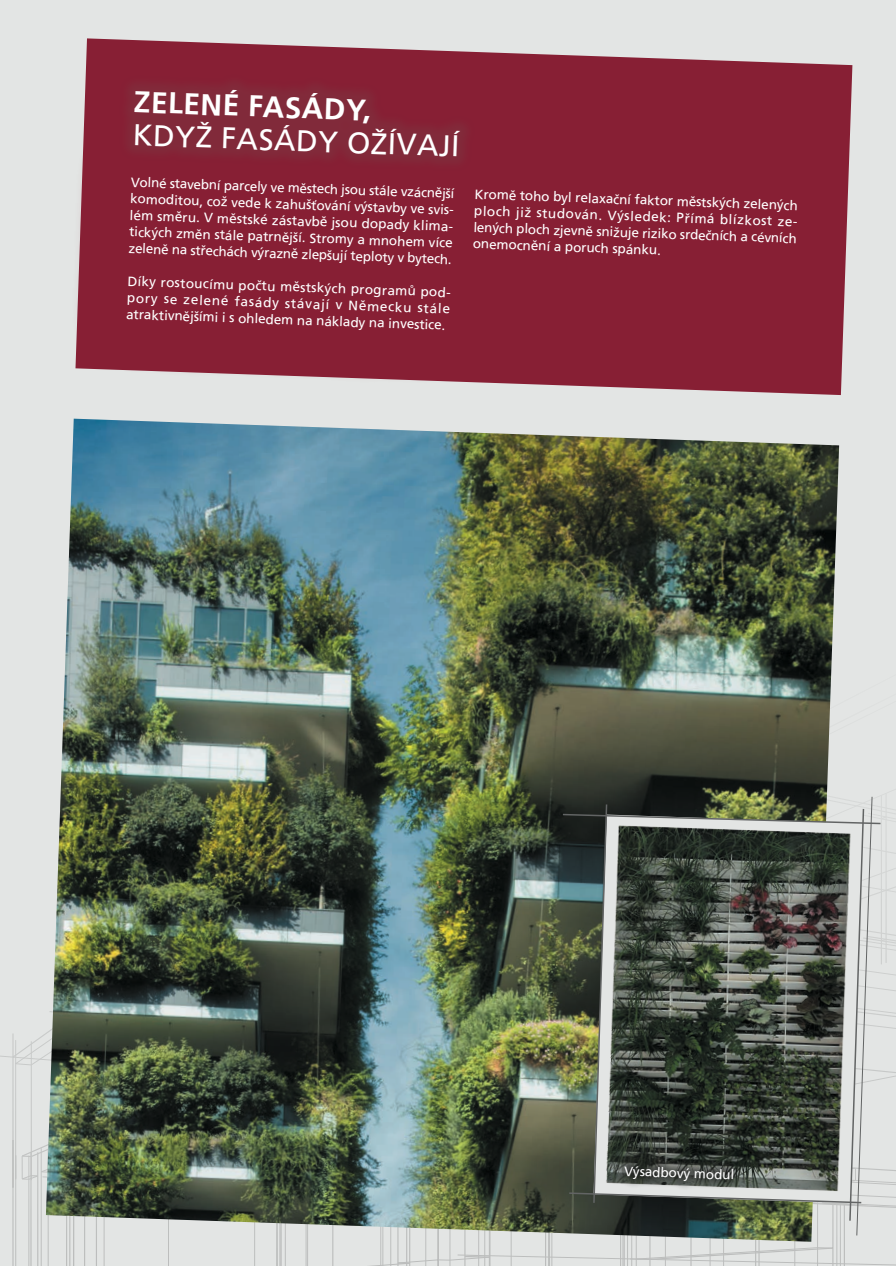
<style>
.page{position:relative;width:896px;height:1266px;background:#fff}
.page>*{position:absolute;margin:0;border:0;box-sizing:border-box;transform-origin:0 0}
.t1{font:30px "Frutiger CE";color:#fff}
.t2{font:700 30px "Frutiger CE";color:#fff}
.t3{font:13.5px/16.5px "Frutiger CE";color:#fff}
</style>
<div class="page">
<div style="left:0;top:0;width:895px;height:1265px;background:#e3e5e4"></div>
<img style="left:65px;top:418px;width:774px;height:238px">
<svg style="left:84px;top:38px;width:768px;height:357px;fill:#871f34"></svg>
<svg style="left:75px;top:118px;width:438px;height:273px;background:#933a4c"></svg>
<svg style="left:117px;top:70px;width:697px;height:209px;background:#862034"></svg>
<img style="left:0;top:656px;width:896px;height:610px">
<h1 class="t2" style="left:134px;top:85px;width:239px;rotate:2deg">ZELENÉ FASÁDY,</h1>
<h1 class="t1" style="left:133px;top:118px;width:328px;rotate:2deg">KDYŽ FASÁDY OŽÍVAJÍ</h1>
<p class="t3" style="left:131px;top:174px;width:327px;rotate:2deg">Volné stavební parcely ve městech jsou stále vzácnější komoditou, což vede k zahušťování výstavby ve svis&shy;lém směru. V městské zástavbě jsou dopady klima&shy;tických změn stále patrnější. Stromy a mnohem více zeleně na střechách výrazně zlepšují teploty v bytech.</p>
<p class="t3" style="left:128px;top:273px;width:327px;rotate:2deg">Díky rostoucímu počtu městských programů pod&shy;pory se zelené fasády stávají v Německu stále atraktivnějšími i s ohledem na náklady na investice.</p>
<p class="t3" style="left:475px;top:186px;width:327px;rotate:2deg">Kromě toho byl relaxační faktor městských zelených ploch již studován. Výsledek: Přímá blízkost ze&shy;lených ploch zjevně snižuje riziko srdečních a cévních onemocnění a poruch spánku.</p>
<p class="t3" style="left:624px;top:1162px;width:112px;rotate:2deg">Výsadbový modul</p>
</div>
